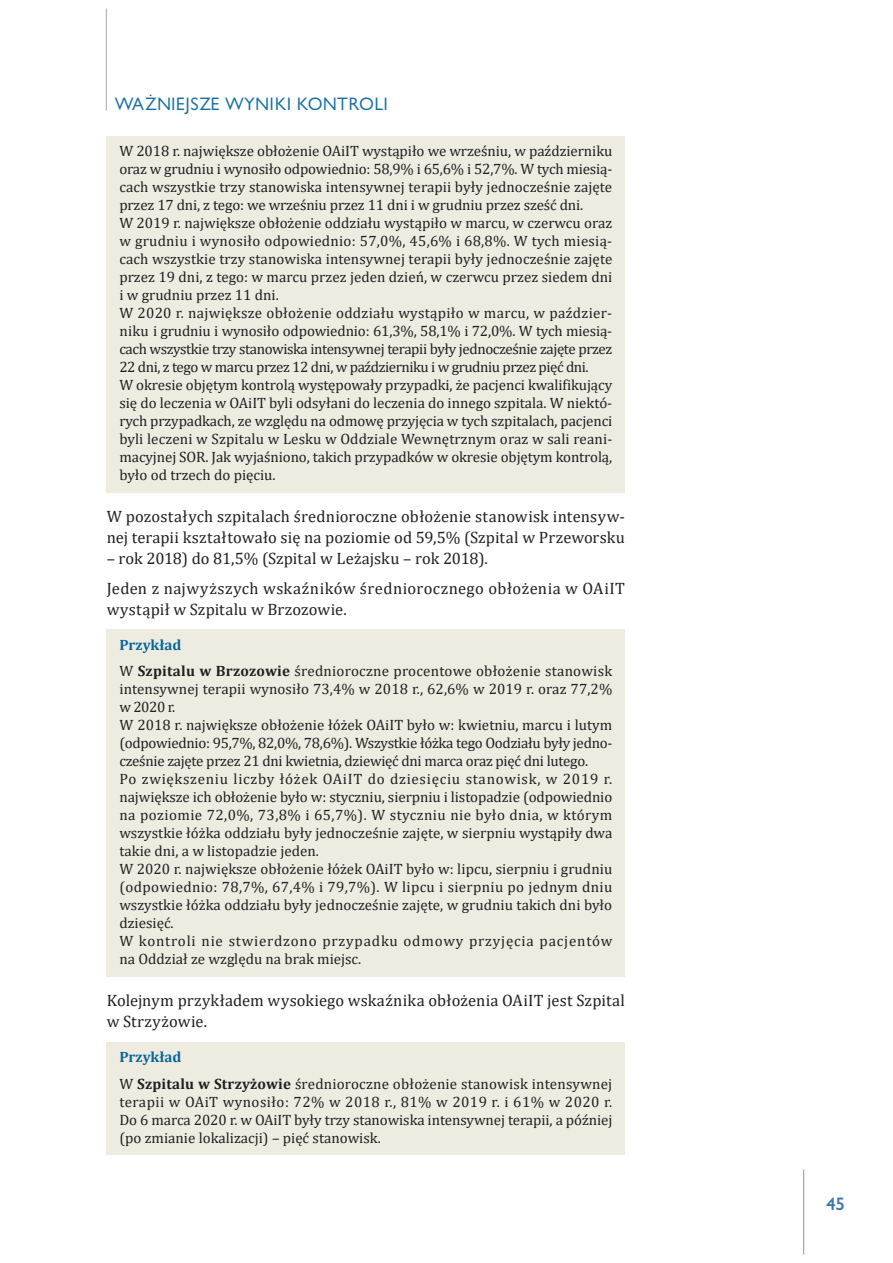
<style>
.page{position:relative;width:893px;height:1263px;background:#fff}
.page>*{position:absolute;margin:0;border:0;box-sizing:border-box;transform-origin:0 0}
.t1{font:16.5px/21px "Cambria";letter-spacing:.01em;color:#231f20}
.t2{font:16.5px "Gilead TTEFN";letter-spacing:.05em;color:#156fa1}
.t3{font:700 16.5px "Gilead TTEFN";color:#3c7aaa}
.t4{font:15px/18px "Cambria";color:#231f20}
.s1{font-weight:700;color:#086699}
.s2{font-weight:700}
</style>
<div class="page">
<hr style="left:106px;top:9px;width:1px;height:102px;background:#a8a9ad">
<hr style="left:803px;top:1169px;width:1px;height:85px;background:#939598">
<div style="left:107px;top:136px;width:518px;height:86px;background:#eeece1"></div>
<div style="left:107px;top:208px;width:518px;height:104px;background:#eeece1"></div>
<div style="left:107px;top:298px;width:518px;height:86px;background:#eeece1"></div>
<div style="left:107px;top:370px;width:518px;height:122px;background:#eeece1"></div>
<div style="left:107px;top:630px;width:518px;height:32px;background:#eeece1"></div>
<div style="left:107px;top:656px;width:518px;height:68px;background:#eeece1"></div>
<div style="left:107px;top:710px;width:518px;height:68px;background:#eeece1"></div>
<div style="left:107px;top:764px;width:518px;height:104px;background:#eeece1"></div>
<div style="left:107px;top:854px;width:518px;height:86px;background:#eeece1"></div>
<div style="left:107px;top:926px;width:518px;height:50px;background:#eeece1"></div>
<div style="left:107px;top:1042px;width:518px;height:32px;background:#eeece1"></div>
<div style="left:107px;top:1069px;width:518px;height:86px;background:#eeece1"></div>
<p class="t2" style="left:115px;top:93px;width:275px">WAŻNIEJSZE WYNIKI KONTROLI</p>
<p class="t4" style="left:119px;top:142px;width:494px">W 2018 r. największe obłożenie OAiIT wystąpiło we wrześniu, w październiku oraz w grudniu i wynosiło odpowiednio: 58,9% i 65,6% i 52,7%. W tych miesią&shy;cach wszystkie trzy stanowiska intensywnej terapii były jednocześnie zajęte przez 17 dni, z tego: we wrześniu przez 11 dni i w grudniu przez sześć dni.<br>W 2019 r. największe obłożenie oddziału wystąpiło w marcu, w czerwcu oraz w grudniu i wynosiło odpowiednio: 57,0%, 45,6% i 68,8%. W tych miesią&shy;cach wszystkie trzy stanowiska intensywnej terapii były jednocześnie zajęte przez 19 dni, z tego: w marcu przez jeden dzień, w czerwcu przez siedem dni i w grudniu przez 11 dni.<br>W 2020 r. największe obłożenie oddziału wystąpiło w marcu, w paździer&shy;niku i grudniu i wynosiło odpowiednio: 61,3%, 58,1% i 72,0%. W tych miesią&shy;cach wszystkie trzy stanowiska intensywnej terapii były jednocześnie zajęte przez 22 dni, z tego w marcu przez 12 dni, w październiku i w grudniu przez pięć dni.<br>W okresie objętym kontrolą występowały przypadki, że pacjenci kwalifikujący się do leczenia w OAiIT byli odsyłani do leczenia do innego szpitala. W niektó&shy;rych przypadkach, ze względu na odmowę przyjęcia w tych szpitalach, pacjenci byli leczeni w Szpitalu w Lesku w Oddziale Wewnętrznym oraz w sali reani&shy;macyjnej SOR. Jak wyjaśniono, takich przypadków w okresie objętym kontrolą, było od trzech do pięciu.</p>
<p class="t1" style="left:107px;top:506px;width:520px">W pozostałych szpitalach średnioroczne obłożenie stanowisk intensyw&shy;nej terapii kształtowało się na poziomie od 59,5% (Szpital w Przeworsku</p>
<p class="t1" style="left:107px;top:544px;width:520px;line-height:29.5px">– rok 2018) do 81,5% (Szpital w Leżajsku – rok 2018).<br>Jeden z najwyższych wskaźników średniorocznego obłożenia w OAiIT</p>
<p class="t1" style="left:107px;top:599px;width:242px">wystąpił w Szpitalu w Brzozowie.</p>
<p class="t4" style="left:119px;top:631px;width:494px;line-height:26.5px"><span class="s1">Przykład<br></span>W <span class="s2">Szpitalu w Brzozowie</span> średnioroczne procentowe obłożenie stanowisk</p>
<p class="t4" style="left:119px;top:680px;width:494px">intensywnej terapii wynosiło 73,4% w 2018 r., 62,6% w 2019 r. oraz 77,2% w 2020 r.<br>W 2018 r. największe obłożenie łóżek OAiIT było w: kwietniu, marcu i lutym (odpowiednio: 95,7%, 82,0%, 78,6%). Wszystkie łóżka tego Oodziału były jedno&shy;cześnie zajęte przez 21 dni kwietnia, dziewięć dni marca oraz pięć dni lutego.<br>Po zwiększeniu liczby łóżek OAiIT do dziesięciu stanowisk, w 2019 r. największe ich obłożenie było w: styczniu, sierpniu i listopadzie (odpowiednio na poziomie 72,0%, 73,8% i 65,7%). W styczniu nie było dnia, w którym wszystkie łóżka oddziału były jednocześnie zajęte, w sierpniu wystąpiły dwa takie dni, a w listopadzie jeden.<br>W 2020 r. największe obłożenie łóżek OAiIT było w: lipcu, sierpniu i grudniu (odpowiednio: 78,7%, 67,4% i 79,7%). W lipcu i sierpniu po jednym dniu wszystkie łóżka oddziału były jednocześnie zajęte, w grudniu takich dni było dziesięć.<br>W kontroli nie stwierdzono przypadku odmowy przyjęcia pacjentów na Oddział ze względu na brak miejsc.</p>
<p class="t1" style="left:107px;top:990px;width:520px">Kolejnym przykładem wysokiego wskaźnika obłożenia OAiIT jest Szpital w Strzyżowie.</p>
<p class="t4" style="left:119px;top:1044px;width:494px;line-height:26.5px"><span class="s1">Przykład<br></span>W <span class="s2">Szpitalu w Strzyżowie</span> średnioroczne obłożenie stanowisk intensywnej</p>
<p class="t4" style="left:119px;top:1093px;width:494px;text-align:justify">terapii w OAiT wynosiło: 72% w 2018 r., 81% w 2019 r. i 61% w 2020 r.<br>Do 6 marca 2020 r. w OAiIT były trzy stanowiska intensywnej terapii, a później (po zmianie lokalizacji) – pięć stanowisk.</p>
<p class="t3" style="left:826px;top:1193px;width:20px">45</p>
</div>
